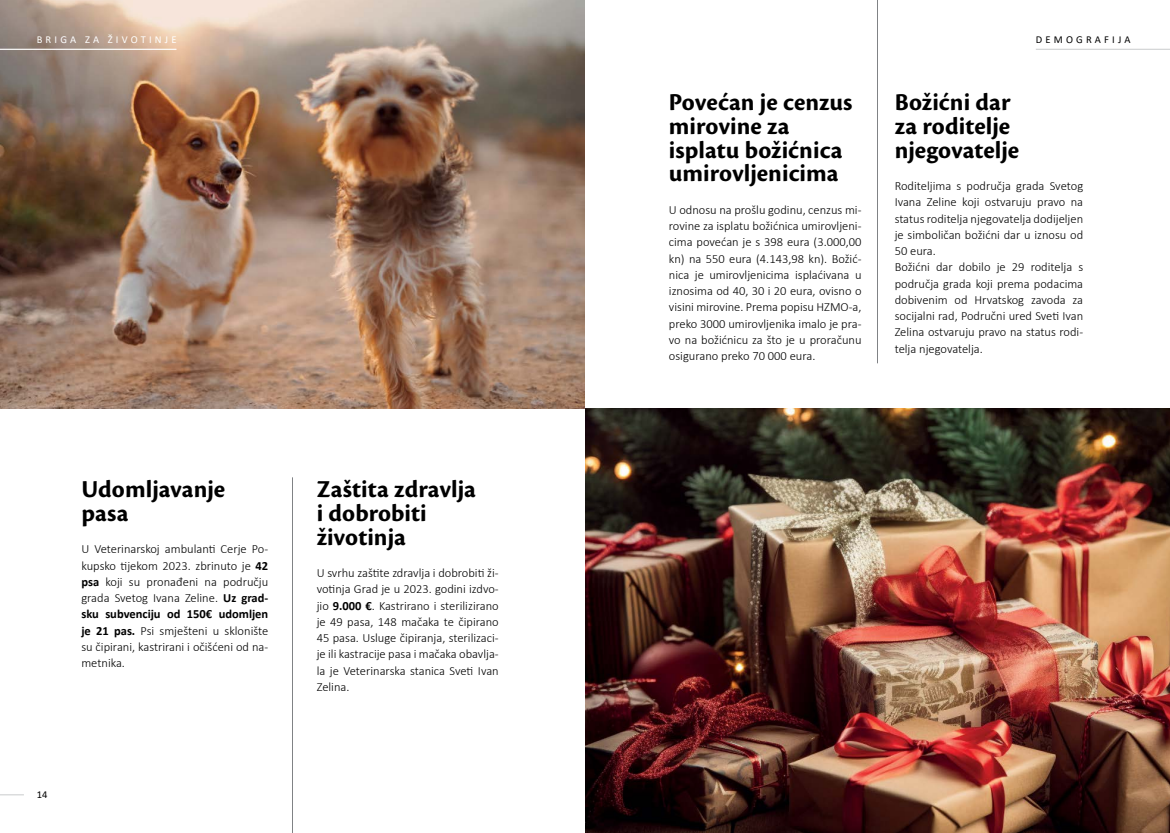
<style>
.page{position:relative;width:1170px;height:833px;background:#fff}
.page>*{position:absolute;margin:0;border:0;box-sizing:border-box;transform-origin:0 0}
.t1{font:700 25.25px/23.8px "Cronos Pro";letter-spacing:.005em;color:#000}
.t2{font:300 12.5px/16.2px "Calibri";color:#000;text-align:justify}
.t3{font:10.5px "Calibri";letter-spacing:.3em;color:#fff}
.t4{font:10.5px "Calibri";letter-spacing:.3em;color:#000}
.s1{font-weight:700}
</style>
<div class="page">
<img style="left:0;top:0;width:585px;height:409px">
<svg style="left:0;top:794px;width:24px;height:1px"></svg>
<hr style="left:1035px;top:49px;width:134px;height:1px;background:#d1d3d4">
<hr style="left:0;top:49px;width:176px;height:1px;background:#fff">
<hr style="left:292px;top:477px;width:1px;height:356px;background:#808285">
<hr style="left:877px;top:0;width:1px;height:363px;background:#808285">
<img style="left:585px;top:409px;width:584px;height:424px">
<p class="t3" style="left:37px;top:32px;width:141px">BRIGA ZA ŽIVOTINJE</p>
<p class="t4" style="left:1035px;top:32px;width:96px">DEMOGRAFIJA</p>
<h1 class="t1" style="left:81px;top:478px;width:145px">Udomljavanje pasa</h1>
<p class="t2" style="left:81px;top:541px;width:188px">U Veterinarskoj ambulanti Cerje Po&shy;kupsko tijekom 2023. zbrinuto je <span class="s1">42 psa</span> koji su pronađeni na području grada Svetog Ivana Zeline. <span class="s1">Uz grad&shy;sku subvenciju od 150€ udomljen je 21 pas.</span> Psi smješteni u sklonište su čipirani, kastrirani i očišćeni od na&shy;metnika.</p>
<p class="t4" style="left:37px;top:787px;width:12px">14</p>
<h1 class="t1" style="left:317px;top:478px;width:161px">Zaštita zdravlja i dobrobiti životinja</h1>
<p class="t2" style="left:317px;top:564px;width:183px">U svrhu zaštite zdravlja i dobrobiti ži&shy;votinja Grad je u 2023. godini izdvo&shy;jio <span class="s1">9.000 €</span>. Kastrirano i sterilizirano je 49 pasa, 148 mačaka te čipirano 45 pasa. Usluge čipiranja, sterilizaci&shy;je ili kastracije pasa i mačaka obavlja&shy;la je Veterinarska stanica Sveti Ivan Zelina.</p>
<h1 class="t1" style="left:669px;top:91px;width:185px">Povećan je cenzus mirovine za isplatu božićnica umirovljenicima</h1>
<p class="t2" style="left:669px;top:201px;width:194px">U odnosu na prošlu godinu, cenzus mi&shy;rovine za isplatu božićnica umirovljeni&shy;cima povećan je s 398 eura (3.000,00 kn) na 550 eura (4.143,98 kn). Božić&shy;nica je umirovljenicima isplaćivana u iznosima od 40, 30 i 20 eura, ovisno o visini mirovine. Prema popisu HZMO-a, preko 3000 umirovljenika imalo je pra&shy;vo na božićnicu za što je u proračunu osigurano preko 70 000 eura.</p>
<h1 class="t1" style="left:894px;top:91px;width:126px">Božićni dar za roditelje njegovatelje</h1>
<p class="t2" style="left:894px;top:178px;width:190px;text-align:left">Roditeljima s područja grada Svetog Ivana Zeline koji ostvaruju pravo na status roditelja njegovatelja dodijeljen je simboličan božićni dar u iznosu od 50 eura.<br>Božićni dar dobilo je 29 roditelja s područja grada koji prema podacima dobivenim od Hrvatskog zavoda za socijalni rad, Područni ured Sveti Ivan Zelina ostvaruju pravo na status rodi&shy;telja njegovatelja.</p>
</div>
